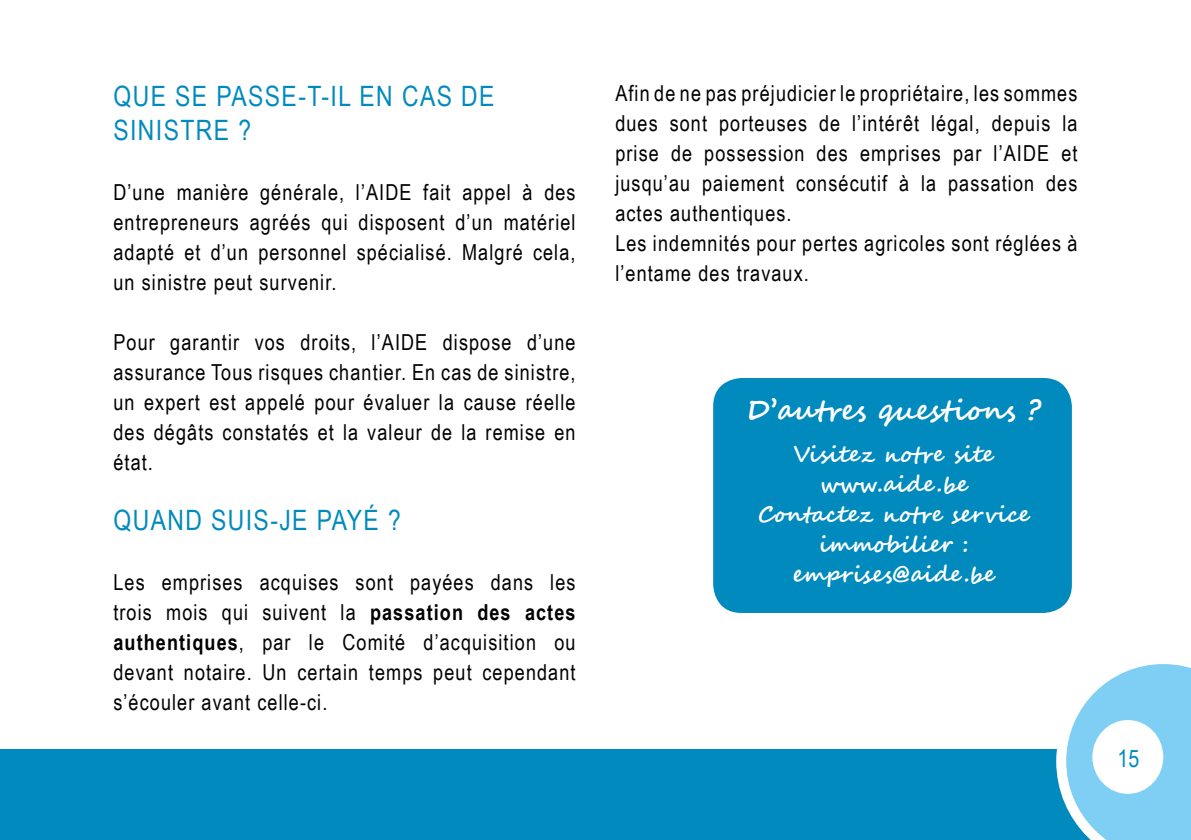
<style>
.page{position:relative;width:1191px;height:840px;background:#fff}
.page>*{position:absolute;margin:0;border:0;box-sizing:border-box;transform-origin:0 0}
.t1{font:28px/34px "Arial Narrow";letter-spacing:.05em;color:#008abd}
.t2{font:700 28px "Segoe Script";color:#fff}
.t3{font:24px "Arial Narrow";color:#008abd}
.t4{font:22px/30px "Arial Narrow";letter-spacing:.05em;color:#000;text-align:justify}
.t5{font:700 22px/30px "Segoe Script";color:#fff;text-align:center}
.s1{font-weight:700}
</style>
<div class="page">
<div style="left:713px;top:378px;width:358px;height:234px;background:#008abd;border-radius:28px"></div>
<div style="left:0;top:748px;width:1191px;height:91px;background:#008abd"></div>
<svg style="left:1056px;top:664px;width:135px;height:175px"></svg>
<div style="left:1092px;top:719px;width:71px;height:74px;background:#fff;border-radius:50%"></div>
<p class="t1" style="left:113px;top:78px;width:382px">QUE SE PASSE-T-IL EN CAS DE<br>SINISTRE ?</p>
<p class="t4" style="left:113px;top:176px;width:464px">D’une manière générale, l’AIDE fait appel à des entrepreneurs agréés qui disposent d’un matériel adapté et d’un personnel spécialisé. Malgré cela, un sinistre peut survenir.</p>
<p class="t4" style="left:113px;top:326px;width:463px">Pour garantir vos droits, l’AIDE dispose d’une assurance Tous risques chantier. En cas de sinistre, un expert est appelé pour évaluer la cause réelle des dégâts constatés et la valeur de la remise en état.</p>
<p class="t1" style="left:113px;top:502px;width:289px">QUAND SUIS-JE PAYÉ ?</p>
<p class="t4" style="left:113px;top:566px;width:464px">Les emprises acquises sont payées dans les trois mois qui suivent la <span class="s1">passation des actes authentiques</span>, par le Comité d’acquisition ou devant notaire. Un certain temps peut cependant s’écouler avant celle-ci.</p>
<p class="t4" style="left:615px;top:78px;width:464px;text-align:left">Afin de ne pas préjudicier le propriétaire, les sommes dues sont porteuses de l’intérêt légal, depuis la prise de possession des emprises par l’AIDE et jusqu’au paiement consécutif à la passation des actes authentiques.<br>Les indemnités pour pertes agricoles sont réglées à l’entame des travaux.</p>
<p class="t2" style="left:746px;top:387px;width:296px">D’autres questions ?</p>
<p class="t5" style="left:758px;top:439px;width:273px">Visitez notre site www.aide.be<br>Contactez notre service immobilier : emprises@aide.be</p>
<p class="t3" style="left:1117px;top:740px;width:23px">15</p>
</div>
